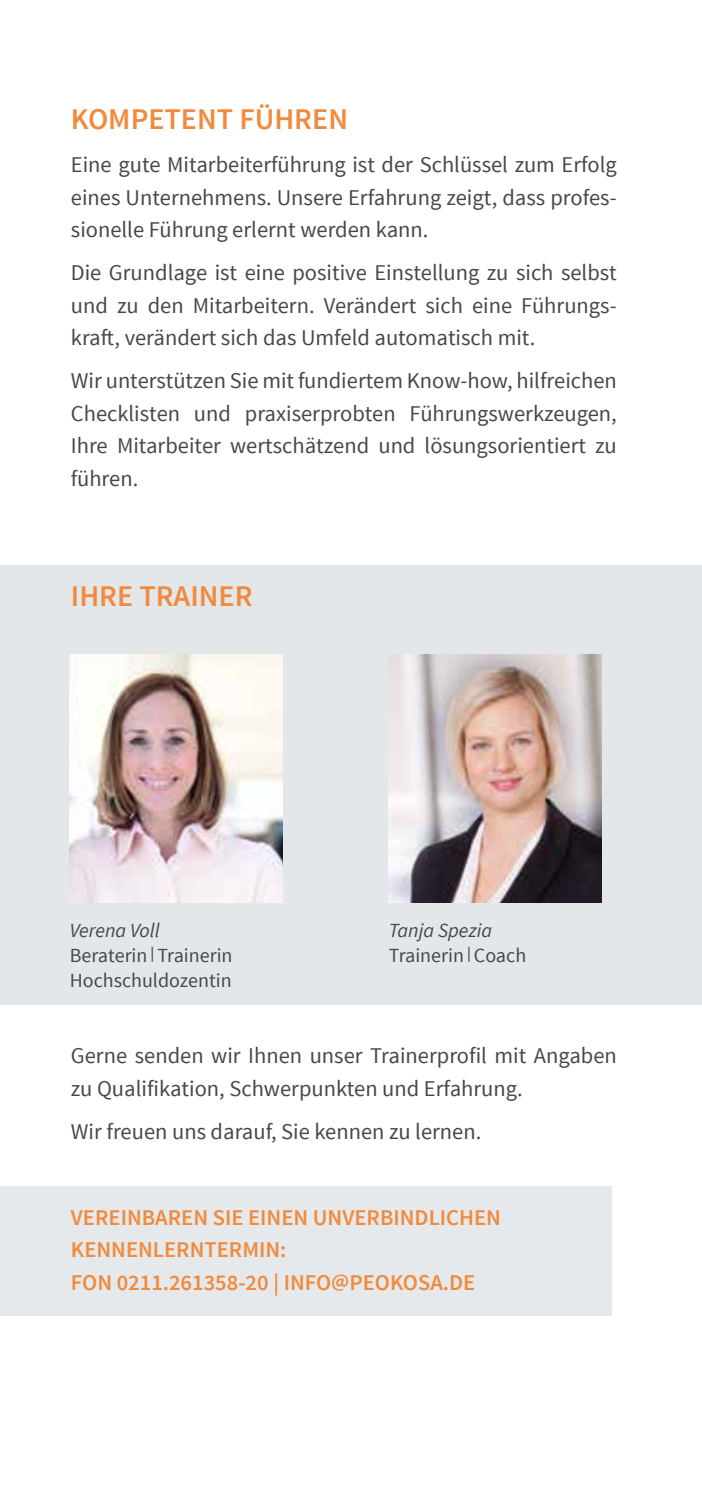
<style>
.page{position:relative;width:702px;height:1489px;background:#fff}
.page>*{position:absolute;margin:0;border:0;box-sizing:border-box;transform-origin:0 0}
.t1{font:600 30px "Source Sans Pro";color:#f18a3d}
.t2{font:22.5px/32.5px "Source Sans Pro";color:#474949;text-align:justify}
.t3{font:600 22.5px/32.5px "Source Sans Pro";color:#f18a3d}
.t4{font:20px/25px "Source Sans Pro";color:#474949}
.s1{font-style:italic}
</style>
<div class="page">
<div style="left:0;top:565px;width:702px;height:440px;background:#e3e7e9"></div>
<div style="left:0;top:1185px;width:612px;height:130px;background:#e3e7e9"></div>
<img style="left:389px;top:654px;width:212px;height:248px">
<img style="left:70px;top:654px;width:212px;height:248px">
<h1 class="t1" style="left:71px;top:100px;width:278px">KOMPETENT FÜHREN</h1>
<p class="t2" style="left:71px;top:149px;width:547px">Eine gute Mitarbeiterführung ist der Schlüssel zum Erfolg eines Unternehmens. Unsere Erfahrung zeigt, dass profes&shy;sionelle Führung erlernt werden kann.</p>
<p class="t2" style="left:71px;top:257px;width:547px">Die Grundlage ist eine positive Einstellung zu sich selbst und zu den Mitarbeitern. Verändert sich eine Führungs&shy;kraft, verändert sich das Umfeld automatisch mit.</p>
<p class="t2" style="left:71px;top:365px;width:547px">Wir unterstützen Sie mit fundiertem Know-how, hilfreichen Checklisten und praxiserprobten Führungswerkzeugen, Ihre Mitarbeiter wertschätzend und lösungsorientiert zu führen.</p>
<h1 class="t1" style="left:71px;top:577px;width:183px">IHRE TRAINER</h1>
<p class="t4" style="left:70px;top:917px;width:164px"><span class="s1">Verena Voll<br></span>Beraterin <sup>|</sup> Trainerin<br>Hochschuldozentin</p>
<p class="t4" style="left:389px;top:917px;width:139px"><span class="s1">Tanja Spezia<br></span>Trainerin <sup>|</sup> Coach</p>
<p class="t2" style="left:71px;top:1039px;width:547px">Gerne senden wir Ihnen unser Trainerprofil mit Angaben zu Qualifikation, Schwerpunkten und Erfahrung.</p>
<p class="t2" style="left:71px;top:1115px;width:412px">Wir freuen uns darauf, Sie kennen zu lernen.</p>
<p class="t3" style="left:71px;top:1201px;width:431px">VEREINBAREN SIE EINEN UNVERBINDLICHEN<br>KENNENLERNTERMIN:<br>FON 0211.261358-20 | INFO@PEOKOSA.DE</p>
</div>
